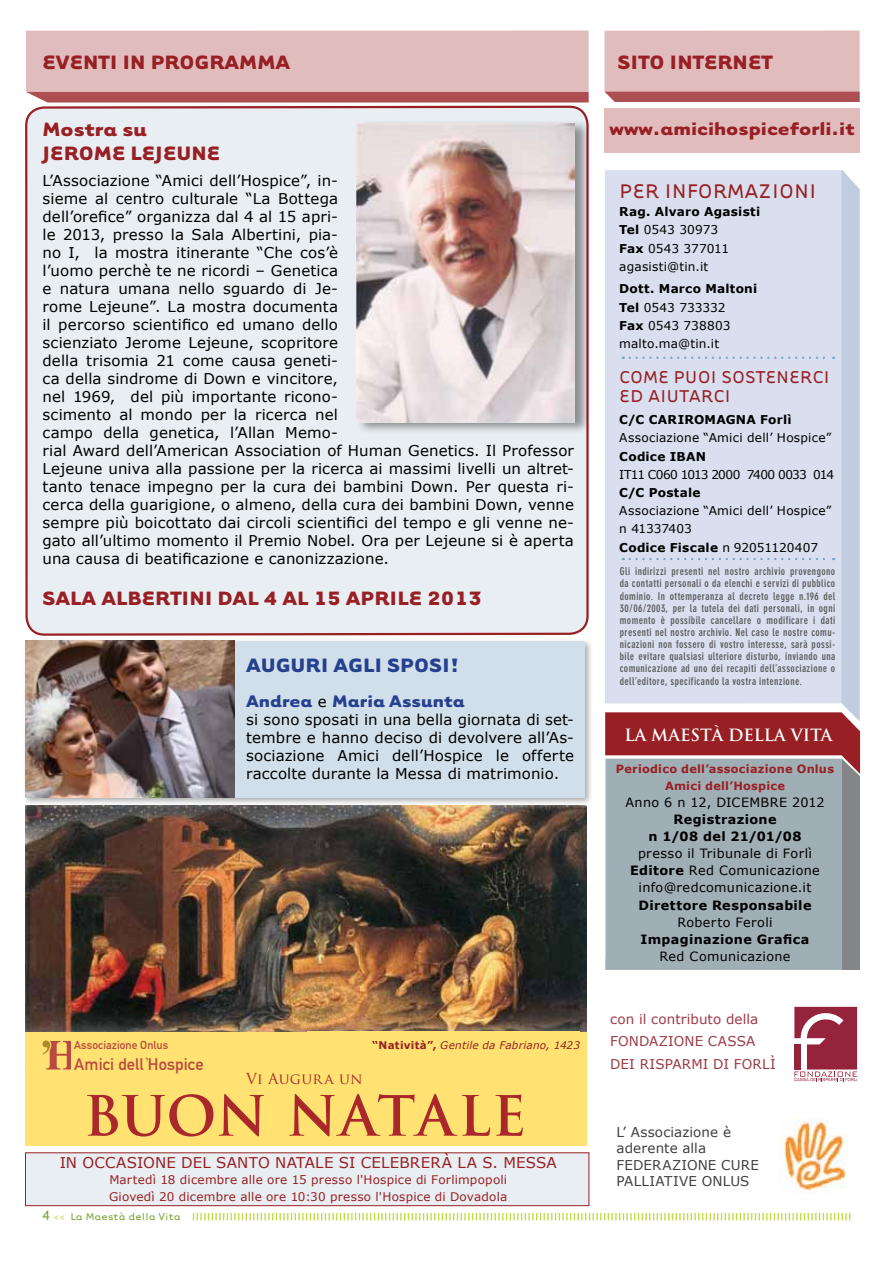
<style>
.page{position:relative;width:893px;height:1263px;background:#fff}
.page>*{position:absolute;margin:0;border:0;box-sizing:border-box;transform-origin:0 0}
.t1{font:700 54px "Trajan";letter-spacing:.01em;color:#aa272c}
.t2{font:22.8px "Tarzana Wide";color:#982024}
.t3{font:700 22.35px/24px "Tarzana Wide";color:#982024}
.t4{font:700 22.35px "Tarzana Wide";color:#25408f}
.t5{font:700 20.85px "Tarzana Wide";color:#982024}
.t6{font:19.8px/18.1px "Tarzana Wide";color:#982024}
.t7{font:700 19.35px "Tarzana Wide";color:#25408f}
.t8{font:16.65px "DIN Mittelschrift";letter-spacing:.005em;color:#b94941}
.t9{font:700 16.5px "Trajan";color:#fff}
.t10{font:14.85px/18px "Verdana";letter-spacing:.01em;color:#000}
.t11{font:14.85px "Verdana";letter-spacing:.01em;color:#982024}
.t12{font:14.85px "Trajan Pro";letter-spacing:.015em;color:#aa272c}
.t13{font:13.5px/16.5px "Verdana";letter-spacing:.01em;color:#414042}
.t14{font:13.5px/22.5px "Verdana";letter-spacing:.01em;color:#9d3a48}
.t15{font:12.75px/17.1px "Verdana";letter-spacing:.025em;color:#000;text-align:center}
.t16{font:700 12.75px/17.1px "Verdana";letter-spacing:.03em;color:#000;text-align:center}
.t17{font:12.15px/18.1px "Verdana";letter-spacing:.01em;color:#000}
.t18{font:700 12.15px "Verdana";letter-spacing:.02em;color:#000}
.t19{font:12.15px "Verdana";letter-spacing:-.06em;color:#000}
.t20{font:11.85px/16.5px "Verdana";letter-spacing:.02em;color:#982024}
.t21{font:700 11.4px/17.1px "Verdana";letter-spacing:.02em;color:#982024;text-align:center}
.t22{font:11.4px "Tarzana Wide";letter-spacing:.01em;color:#76a532}
.t23{font:11.4px "DIN Mittelschrift";letter-spacing:.005em;color:#b94941}
.t24{font:700 condensed 10.65px/12.1px "DIN Neuzeit Grotesk";letter-spacing:.04em;color:#58595b;text-align:justify}
.t25{font:italic 10.5px "Verdana";letter-spacing:.015em;color:#982024}
.s1{font-family:"Verdana";font-weight:400;font-size:14.85px;color:#000}
.s2{font-weight:700;font-style:normal}
.s3{font-family:"Trebuchet MS";font-size:13.5px}
.s4{font-size:10.5px;color:#c5da4c}
.s5{font-weight:700}
</style>
<div class="page">
<div style="left:605px;top:774px;width:237px;height:196px;background:#a0aeb5"></div>
<div style="left:842px;top:759px;width:18px;height:211px;background:#838586"></div>
<svg style="left:605px;top:170px;width:255px;height:604px"></svg>
<div style="left:604px;top:108px;width:256px;height:45px;background:#e0bcbd"></div>
<div style="left:25px;top:1032px;width:561px;height:113px;background:#ffe271"></div>
<div style="left:25px;top:30px;width:564px;height:606px;background:#e9eef2"></div>
<svg style="left:604px;top:31px;width:256px;height:71px"></svg>
<svg style="left:26px;top:31px;width:563px;height:72px"></svg>
<svg style="left:43px;top:1040px;width:27px;height:29px"></svg>
<svg style="left:794px;top:1007px;width:64px;height:74px"></svg>
<img style="left:780px;top:1118px;width:67px;height:73px">
<svg style="left:193px;top:1213px;width:657px;height:7px"></svg>
<img style="left:25px;top:806px;width:561px;height:226px">
<div style="left:356px;top:119px;width:235px;height:316px;background:#000;opacity:.4"></div>
<img style="left:356px;top:123px;width:218px;height:299px">
<div style="left:23px;top:638px;width:571px;height:168px;background:#000;opacity:.32"></div>
<div style="left:25px;top:641px;width:560px;height:156px;background:#d0dfe9"></div>
<img style="left:25px;top:641px;width:210px;height:156px">
<div style="left:25px;top:1152px;width:564px;height:54px;background:#e9eef2;border:1px solid #982024"></div>
<h3 class="t3" style="left:43px;top:49px;width:40px">EVENTI</h3>
<h3 class="t3" style="left:122px;top:49px;width:169px">IN PROGRAMMA</h3>
<h3 class="t3" style="left:43px;top:116px;width:179px">MOSTRA SU<br>JEROME LEJEUNE</h3>
<p class="t10" style="left:43px;top:171px;width:533px">L’Associazione “Amici dell’Hospice”, in-<br>sieme al centro culturale “La Bottega<br>dell’orefice” organizza dal 4 al 15 apri-<br>le 2013, presso la Sala Albertini, pia-<br>no I, la mostra itinerante “Che cos’è<br>l’uomo perchè te ne ricordi – Genetica<br>e natura umana nello sguardo di Je-<br>rome Lejeune”. La mostra documenta<br>il percorso scientifico ed umano dello<br>scienziato Jerome Lejeune, scopritore<br>della trisomia 21 come causa geneti-<br>ca della sindrome di Down e vincitore,<br>nel 1969, del più importante ricono-<br>scimento al mondo per la ricerca nel<br>campo della genetica, l’Allan Memo-<br>rial Award dell’American Association of Human Genetics. Il Professor Lejeune univa alla passione per la ricerca ai massimi livelli un altret&shy;tanto tenace impegno per la cura dei bambini Down. Per questa ri&shy;cerca della guarigione, o almeno, della cura dei bambini Down, venne sempre più boicottato dai circoli scientifici del tempo e gli venne ne&shy;gato all’ultimo momento il Premio Nobel. Ora per Lejeune si è aperta una causa di beatificazione e canonizzazione.</p>
<h3 class="t3" style="left:43px;top:585px;width:28px">SALA</h3>
<h3 class="t3" style="left:101px;top:585px;width:382px">ALBERTINI DAL 4 AL 15 APRILE 2013</h3>
<h3 class="t4" style="left:246px;top:651px;width:215px">AUGURI AGLI SPOSI!</h3>
<h3 class="t7" style="left:246px;top:688px;width:220px">ANDREA <span class="s1">e</span> MARIA ASSUNTA</h3>
<p class="t10" style="left:246px;top:710px;width:329px;text-align:justify">si sono sposati in una bella giornata di set&shy;tembre e hanno deciso di devolvere all’As&shy;sociazione Amici dell’Hospice le offerte raccolte durante la Messa di matrimonio.</p>
<p class="t23" style="left:74px;top:1038px;width:95px">Associazione Onlus</p>
<p class="t8" style="left:74px;top:1054px;width:131px">Amici dell Hospice</p>
<p class="t12" style="left:246px;top:1069px;width:118px">Vi Augura un</p>
<p class="t25" style="left:372px;top:1038px;width:209px"><span class="s2">“Natività”,</span> Gentile da Fabriano, 1423</p>
<h1 class="t1" style="left:84px;top:1082px;width:444px">BUON NATALE</h1>
<p class="t11" style="left:60px;top:1153px;width:35px">In occasione</p>
<p class="t11" style="left:181px;top:1153px;width:11px">del</p>
<p class="t11" style="left:216px;top:1153px;width:156px">SANTO NATALE si celebrer</p>
<p class="t11" style="left:442px;top:1153px;width:86px">à la S. Messa</p>
<p class="t20" style="left:109px;top:1171px;width:400px">Martedì 18 dicembre alle ore 15 presso l'Hospice di Forlimpopoli<br>Giovedì 20 dicembre alle ore 10:30 presso l'Hospice di Dovadola</p>
<p class="t22" style="left:43px;top:1209px;width:140px"><span class="s3">4</span> <span class="s4">&lt;&lt;</span> La Maestà della Vita</p>
<h3 class="t3" style="left:617px;top:49px;width:157px">SITO INTERNET</h3>
<h3 class="t5" style="left:610px;top:115px;width:247px">WWW.AMICIHOSPICEFORLI.IT</h3>
<h2 class="t2" style="left:619px;top:176px;width:199px">PER INFORMAZIONI</h2>
<p class="t17" style="left:619px;top:202px;width:142px"><span class="s5">Rag. Alvaro Agasisti<br>Tel</span> 0543 30973<br><span class="s5">Fax</span> 0543 377011 agasisti@tin.it</p>
<p class="t17" style="left:619px;top:279px;width:139px"><span class="s5">Dott. Marco Maltoni<br>Tel</span> 0543 733332<br><span class="s5">Fax</span> 0543 738803 malto.ma@tin.it</p>
<h3 class="t6" style="left:619px;top:367px;width:212px">COME PUOI SOSTENERCI<br>ED AIUTARCI</h3>
<p class="t18" style="left:619px;top:412px;width:174px">C/C CARIROMAGNA Forlì</p>
<p class="t17" style="left:619px;top:428px;width:214px">Associazione “Amici dell’ Hospice”</p>
<p class="t18" style="left:619px;top:448px;width:88px">Codice IBAN</p>
<p class="t19" style="left:619px;top:467px;width:216px">IT11 C060 1013 2000 7400 0033 014</p>
<p class="t18" style="left:619px;top:485px;width:83px">C/C Postale</p>
<p class="t17" style="left:619px;top:501px;width:214px">Associazione “Amici dell’ Hospice” n 41337403<br><span class="s5">Codice Fiscale</span> n 92051120407</p>
<p class="t24" style="left:620px;top:566px;width:217px">Gli indirizzi presenti nel nostro archivio provengono da contatti personali o da elenchi e servizi di pubblico dominio. In ottemperanza al decreto legge n.196 del 30/06/2003, per la tutela dei dati personali, in ogni momento è possibile cancellare o modificare i dati presenti nel nostro archivio. Nel caso le nostre comu&shy;nicazioni non fossero di vostro interesse, sarà possi&shy;bile evitare qualsiasi ulteriore disturbo, inviando una comunicazione ad uno dei recapiti dell’associazione o dell’editore, specificando la vostra intenzione.</p>
<p class="t9" style="left:624px;top:725px;width:210px">LA MAESTÀ DELLA VITA</p>
<p class="t21" style="left:616px;top:760px;width:220px">Periodico dell’associazione Onlus<br>Amici dell’Hospice</p>
<p class="t15" style="left:625px;top:794px;width:201px">Anno 6 n 12, DICEMBRE 2012</p>
<p class="t16" style="left:648px;top:811px;width:155px">Registrazione<br>n 1/08 del 21/01/08</p>
<p class="t15" style="left:630px;top:845px;width:191px">presso il Tribunale di Forlì<br><span class="s5">Editore</span> Red Comunicazione info@redcomunicazione.it</p>
<p class="t16" style="left:638px;top:896px;width:175px">Direttore Responsabile</p>
<p class="t15" style="left:677px;top:913px;width:97px">Roberto Feroli</p>
<p class="t16" style="left:641px;top:930px;width:170px">Impaginazione Grafica</p>
<p class="t15" style="left:659px;top:947px;width:132px">Red Comunicazione</p>
<p class="t14" style="left:610px;top:1007px;width:167px">con il contributo della<br>FONDAZIONE CASSA<br>DEI RISPARMI DI FORLÌ</p>
<p class="t13" style="left:616px;top:1123px;width:144px">L’ Associazione è aderente alla<br>FEDERAZIONE CURE<br>PALLIATIVE ONLUS</p>
</div>
